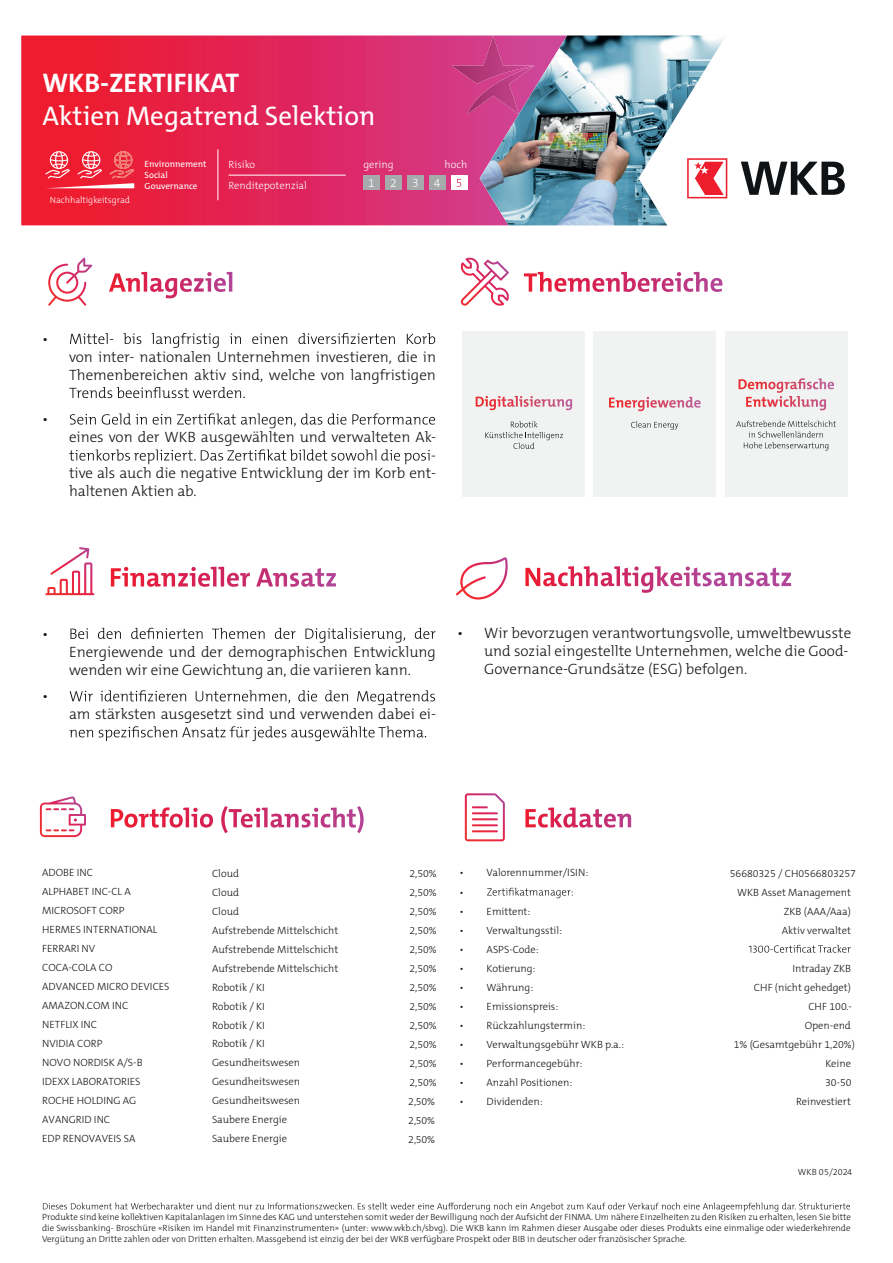
<style>
.page{position:relative;width:893px;height:1263px;background:#fff}
.page>*{position:absolute;margin:0;border:0;box-sizing:border-box;transform-origin:0 0}
.t1{font:27px "The Mix C5";color:#fff}
.t2{font:700 27px "The Mix C5";color:#fff}
.t3{font:300 15px/18px "The Mix C5";color:#101315}
.t4{font:300 12px "The Mix C5";color:#fff}
.t5{font:300 10.5px/19px "The Mix C5";color:#101315}
.t6{font:300 10.5px/21px "The Mix C5";color:#fff}
.t7{font:300 9px/10.8px "The Mix C5";color:#101315;text-align:justify}
.t8{font:9px/10.8px "The Mix C5";color:#fff}
.t9{font:300 9px "The Mix C5";color:#fff}
</style>
<div class="page">
<svg style="left:109px;top:272px;width:123px;height:26px"></svg>
<svg style="left:524px;top:272px;width:198px;height:20px"></svg>
<svg style="left:525px;top:566px;width:254px;height:20px"></svg>
<svg style="left:111px;top:567px;width:213px;height:20px"></svg>
<svg style="left:111px;top:806px;width:253px;height:27px"></svg>
<svg style="left:525px;top:807px;width:106px;height:21px"></svg>
<img style="left:48px;top:258px;width:44px;height:48px">
<svg style="left:70px;top:333px;width:365px;height:15px"></svg>
<svg style="left:69px;top:387px;width:176px;height:11px"></svg>
<svg style="left:70px;top:413px;width:365px;height:15px"></svg>
<svg style="left:69px;top:449px;width:366px;height:15px"></svg>
<svg style="left:70px;top:628px;width:365px;height:15px"></svg>
<svg style="left:70px;top:690px;width:365px;height:15px"></svg>
<svg style="left:70px;top:726px;width:356px;height:15px"></svg>
<svg style="left:487px;top:888px;width:86px;height:10px"></svg>
<svg style="left:749px;top:945px;width:102px;height:8px"></svg>
<img style="left:45px;top:547px;width:49px;height:48px">
<svg style="left:43px;top:1203px;width:807px;height:9px"></svg>
<img style="left:465px;top:793px;width:40px;height:48px">
<img style="left:460px;top:258px;width:49px;height:48px">
<div style="left:462px;top:332px;width:123px;height:164px;background:#f1f3f2"></div>
<div style="left:725px;top:332px;width:122px;height:164px;background:#f1f3f2"></div>
<div style="left:593px;top:332px;width:123px;height:164px;background:#f1f3f2"></div>
<svg style="left:476px;top:396px;width:96px;height:14px"></svg>
<svg style="left:485px;top:421px;width:78px;height:28px"></svg>
<svg style="left:609px;top:397px;width:92px;height:14px"></svg>
<svg style="left:631px;top:421px;width:47px;height:9px"></svg>
<svg style="left:739px;top:378px;width:95px;height:32px"></svg>
<svg style="left:736px;top:421px;width:100px;height:29px"></svg>
<svg style="left:21px;top:36px;width:459px;height:189px;background:#e22555"></svg>
<img style="left:480px;top:36px;width:246px;height:189px">
<img style="left:467px;top:84px;width:67px;height:30px">
<img style="left:452px;top:36px;width:83px;height:48px">
<svg style="left:45px;top:151px;width:89px;height:37px;background:#f04e5d"></svg>
<hr style="left:229px;top:175px;width:117px;height:1px;background:#fff">
<div style="left:363px;top:175px;width:17px;height:15px;background:#a7aaaa"></div>
<div style="left:385px;top:175px;width:17px;height:15px;background:#a7aaaa"></div>
<div style="left:407px;top:175px;width:16px;height:15px;background:#a7aaaa"></div>
<svg style="left:413px;top:179px;width:5px;height:8px"></svg>
<div style="left:429px;top:175px;width:16px;height:15px;background:#a7aaaa"></div>
<div style="left:451px;top:175px;width:16px;height:15px;background:#fff"></div>
<svg style="left:457px;top:179px;width:4px;height:8px"></svg>
<hr style="left:218px;top:149px;width:1px;height:51px;background:#fff">
<img style="left:40px;top:796px;width:46px;height:41px">
<svg style="left:741px;top:162px;width:104px;height:33px"></svg>
<svg style="left:687px;top:158px;width:40px;height:40px"></svg>
<img style="left:456px;top:557px;width:52px;height:42px">
<h1 class="t2" style="left:43px;top:66px;width:198px">WKB-ZERTIFIKAT</h1>
<h1 class="t1" style="left:43px;top:98px;width:334px">Aktien Megatrend Selektion</h1>
<p class="t9" style="left:50px;top:194px;width:82px">Nachhaltigkeitsgrad</p>
<p class="t8" style="left:145px;top:159px;width:63px">Environnement<br>Social<br>Gouvernance</p>
<p class="t6" style="left:229px;top:154px;width:80px">Risiko<br>Renditepotenzial</p>
<p class="t6" style="left:363px;top:154px;width:32px">gering</p>
<p class="t6" style="left:445px;top:154px;width:24px">hoch</p>
<p class="t4" style="left:368px;top:175px;width:8px">1</p>
<p class="t4" style="left:390px;top:175px;width:8px">2</p>
<p class="t4" style="left:434px;top:175px;width:8px">4</p>
<h2 class="t3" style="left:42px;top:330px;width:8px">•</h2>
<h2 class="t3" style="left:42px;top:411px;width:8px">•</h2>
<h2 class="t3" style="left:69px;top:348px;width:368px">von inter- nationalen Unternehmen investieren, die in<br>Themenbereichen aktiv sind, welche von langfristigen</h2>
<h2 class="t3" style="left:69px;top:429px;width:368px">eines von der WKB ausgewählten und verwalteten Ak-</h2>
<h2 class="t3" style="left:69px;top:465px;width:368px">tive als auch die negative Entwicklung der im Korb ent&shy;haltenen Aktien ab.</h2>
<h2 class="t3" style="left:42px;top:625px;width:8px">•</h2>
<h2 class="t3" style="left:42px;top:687px;width:8px">•</h2>
<h2 class="t3" style="left:69px;top:643px;width:368px">Energiewende und der demographischen Entwicklung wenden wir eine Gewichtung an, die variieren kann.</h2>
<h2 class="t3" style="left:69px;top:705px;width:368px">am stärksten ausgesetzt sind und verwenden dabei ei-</h2>
<h2 class="t3" style="left:484px;top:624px;width:369px;text-indent:-27px">• Wir bevorzugen verantwortungsvolle, umweltbewusste und sozial eingestellte Unternehmen, welche die Good-<br>Governance-Grundsätze (ESG) befolgen.</h2>
<p class="t5" style="left:42px;top:863px;width:129px">ADOBE INC<br>ALPHABET INC-CL A<br>MICROSOFT CORP<br>HERMES INTERNATIONAL<br>FERRARI NV<br>COCA-COLA CO<br>ADVANCED MICRO DEVICES<br>AMAZON.COM INC<br>NETFLIX INC<br>NVIDIA CORP<br>NOVO NORDISK A/S-B<br>IDEXX LABORATORIES<br>ROCHE HOLDING AG<br>AVANGRID INC<br>EDP RENOVAVEIS SA</p>
<p class="t5" style="left:460px;top:863px;width:130px">• Valorennummer/ISIN: •</p>
<p class="t5" style="left:212px;top:864px;width:128px">Cloud<br>Cloud<br>Cloud<br>Aufstrebende Mittelschicht<br>Aufstrebende Mittelschicht<br>Aufstrebende Mittelschicht<br>Robotik / KI<br>Robotik / KI<br>Robotik / KI<br>Robotik / KI<br>Gesundheitswesen<br>Gesundheitswesen<br>Gesundheitswesen<br>Saubere Energie<br>Saubere Energie</p>
<p class="t5" style="left:730px;top:863px;width:128px">56680325 / CH0566803257</p>
<p class="t5" style="left:408px;top:863px;width:30px">2,50%<br>2,50%<br>2,50%<br>2,50%<br>2,50%<br>2,50%<br>2,50%<br>2,50%<br>2,50%<br>2,50%<br>2,50%<br>2,50%<br>2,50%<br>2,50%<br>2,50%</p>
<p class="t5" style="left:737px;top:882px;width:115px">WKB Asset Management</p>
<p class="t5" style="left:784px;top:901px;width:69px">ZKB (AAA/Aaa)</p>
<p class="t5" style="left:782px;top:920px;width:71px">Aktiv verwaltet</p>
<p class="t5" style="left:792px;top:958px;width:60px">Intraday ZKB</p>
<p class="t5" style="left:754px;top:977px;width:99px">CHF (nicht gehedget)</p>
<p class="t5" style="left:808px;top:996px;width:45px">CHF 100.-</p>
<p class="t5" style="left:805px;top:1016px;width:48px">Open-end</p>
<p class="t5" style="left:734px;top:1035px;width:123px">1% (Gesamtgebühr 1,20%)</p>
<p class="t5" style="left:825px;top:1054px;width:27px">Keine</p>
<p class="t5" style="left:825px;top:1073px;width:28px">30-50</p>
<p class="t5" style="left:796px;top:1092px;width:56px">Reinvestiert</p>
<p class="t5" style="left:460px;top:901px;width:72px">• Emittent:</p>
<p class="t5" style="left:460px;top:920px;width:104px">• Verwaltungsstil:</p>
<p class="t5" style="left:460px;top:939px;width:81px">• ASPS-Code:</p>
<p class="t5" style="left:460px;top:958px;width:77px">• Kotierung:</p>
<p class="t5" style="left:460px;top:977px;width:75px">• Währung:</p>
<p class="t5" style="left:460px;top:996px;width:100px">• Emissionspreis:</p>
<p class="t5" style="left:460px;top:1015px;width:127px">• Rückzahlungstermin:</p>
<p class="t5" style="left:460px;top:1034px;width:166px">• Verwaltungsgebühr WKB p.a.:</p>
<p class="t5" style="left:460px;top:1053px;width:124px">• Performancegebühr:</p>
<p class="t5" style="left:460px;top:1072px;width:114px">• Anzahl Positionen:</p>
<p class="t5" style="left:460px;top:1092px;width:84px">• Dividenden:</p>
<p class="t7" style="left:798px;top:1167px;width:56px">WKB 05/2024</p>
<p class="t7" style="left:42px;top:1212px;width:810px">Produkte sind keine kollektiven Kapitalanlagen im Sinne des KAG und unterstehen somit weder der Bewilligung noch der Aufsicht der FINMA. Um nähere Einzelheiten zu den Risiken zu erhalten, lesen Sie bitte die Swissbanking- Broschüre «Risiken im Handel mit Finanzinstrumenten» (unter: www.wkb.ch/sbvg). Die WKB kann im Rahmen dieser Ausgabe oder dieses Produkts eine einmalige oder wiederkehrende Vergütung an Dritte zahlen oder von Dritten erhalten. Massgebend ist einzig der bei der WKB verfügbare Prospekt oder BIB in deutscher oder französischer Sprache.</p>
</div>
